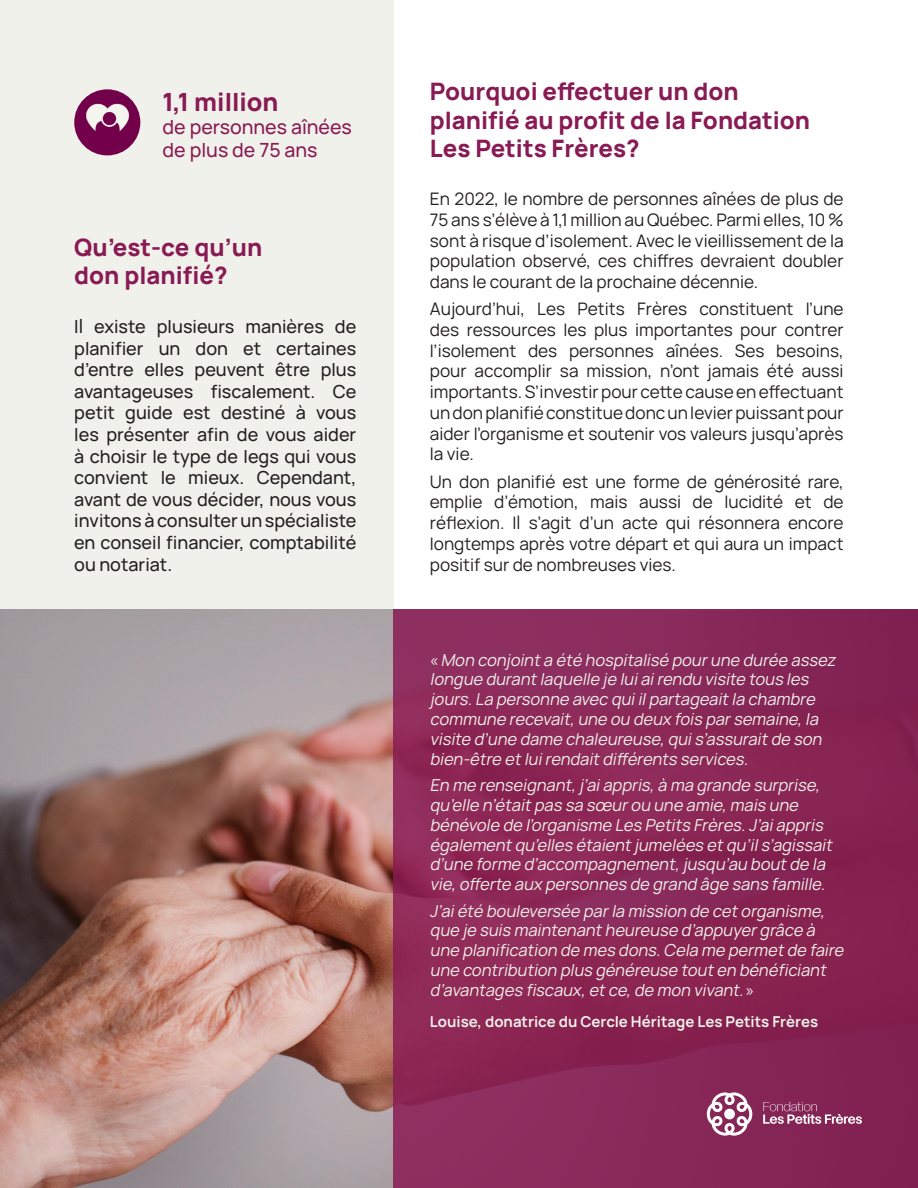
<style>
.page{position:relative;width:918px;height:1188px;background:#fff}
.page>*{position:absolute;margin:0;border:0;box-sizing:border-box;transform-origin:0 0}
.t1{font:800 25.05px "Manrope";color:#891b54}
.titre1{font:800 24px/28.8px "Manrope";color:#891b54}
.t2{font:500 19.5px/23.4px "Manrope";color:#891b54}
.t3{font:500 18px/21.6px "Manrope";color:#231f20;text-align:justify}
.t4{font:17.25px/20.7px "Manrope";color:#231f20;text-align:justify}
.t5{font:italic 16.5px/19.8px "Manrope";color:#f1f1eb}
.t6{font:700 15px "Manrope";color:#f1f1eb}
.s1{font-style:normal}
</style>
<div class="page">
<div style="left:0;top:0;width:394px;height:1188px;background:#f1f1eb"></div>
<img style="left:74px;top:89px;width:66px;height:66px;border-radius:33px">
<img style="left:0;top:609px;width:394px;height:579px">
<div style="left:394px;top:609px;width:524px;height:579px;background:#892655"></div>
<svg style="left:707px;top:1092px;width:45px;height:44px"></svg>
<div style="left:724px;top:1109px;width:11px;height:10px;background:#fff;border-radius:50%"></div>
<svg style="left:763px;top:1102px;width:99px;height:22px"></svg>
<p class="t1" style="left:163px;top:80px;width:118px">1,1 million</p>
<p class="t2" style="left:163px;top:114px;width:191px">de personnes aînées de plus de 75 ans</p>
<p class="titre1" style="left:74px;top:230px;width:190px">Qu’est-ce qu’un don planifié?</p>
<p class="t3" style="left:74px;top:314px;width:284px">Il existe plusieurs manières de planifier un don et certaines d’entre elles peuvent être plus avantageuses fiscalement. Ce petit guide est destiné à vous les présenter afin de vous aider à choisir le type de legs qui vous convient le mieux. Cependant, avant de vous décider, nous vous invitons à consulter un spécialiste en conseil financier, comptabilité ou notariat.</p>
<p class="titre1" style="left:430px;top:75px;width:382px">Pourquoi effectuer un don planifié au profit de la Fondation<br>Les Petits Frères?</p>
<p class="t4" style="left:430px;top:188px;width:415px">En 2022, le nombre de personnes aînées de plus de 75 ans s’élève à 1,1 million au Québec. Parmi elles, 10 % sont à risque d’isolement. Avec le vieillissement de la population observé, ces chiffres devraient doubler dans le courant de la prochaine décennie.</p>
<p class="t4" style="left:430px;top:298px;width:415px">Aujourd’hui, Les Petits Frères constituent l’une des ressources les plus importantes pour contrer l’isolement des personnes aînées. Ses besoins, pour accomplir sa mission, n’ont jamais été aussi importants. S’investir pour cette cause en effectuant un don planifié constitue donc un levier puissant pour aider l’organisme et soutenir vos valeurs jusqu’après la vie.</p>
<p class="t4" style="left:430px;top:470px;width:415px">Un don planifié est une forme de générosité rare, emplie d’émotion, mais aussi de lucidité et de réflexion. Il s’agit d’un acte qui résonnera encore longtemps après votre départ et qui aura un impact positif sur de nombreuses vies.</p>
<p class="t5" style="left:430px;top:649px;width:411px"><span class="s1">«</span> Mon conjointa été hospitalisé pourune durée assez longue durantlaquelle je luiairendu visite tous les jours.La personne avec quiilpartageaitla chambre commune recevait,une ou deux fois parsemaine,la visite d’une dame chaleureuse,quis’assuraitde son bien-être etluirendaitdifférents services.</p>
<p class="t5" style="left:430px;top:774px;width:408px">En me renseignant,j ’aiappris,à ma grande surprise, qu’elle n’étaitpas sa sœurou une amie,mais une bénévole de l’organisme Les Petits Frères.J’aiappris égalementqu’elles étaientjumelées etqu’ils’agissait d’une forme d’accompagnement,jusqu’au boutde la vie,offerte aux personnes de grand âge sans famille.</p>
<p class="t5" style="left:430px;top:900px;width:419px">J’aiété bouleversée parla mission de cetorganisme, que je suis maintenantheureuse d’appuyergrâce à une planification de mes dons.Cela me permetde faire une contribution plus généreuse touten bénéficiant d’avantages fiscaux,etce,de mon vivant.<span class="s1">»</span></p>
<p class="t6" style="left:430px;top:1009px;width:390px">Louise, donatrice du Cercle Héritage Les Petits Frères</p>
</div>
